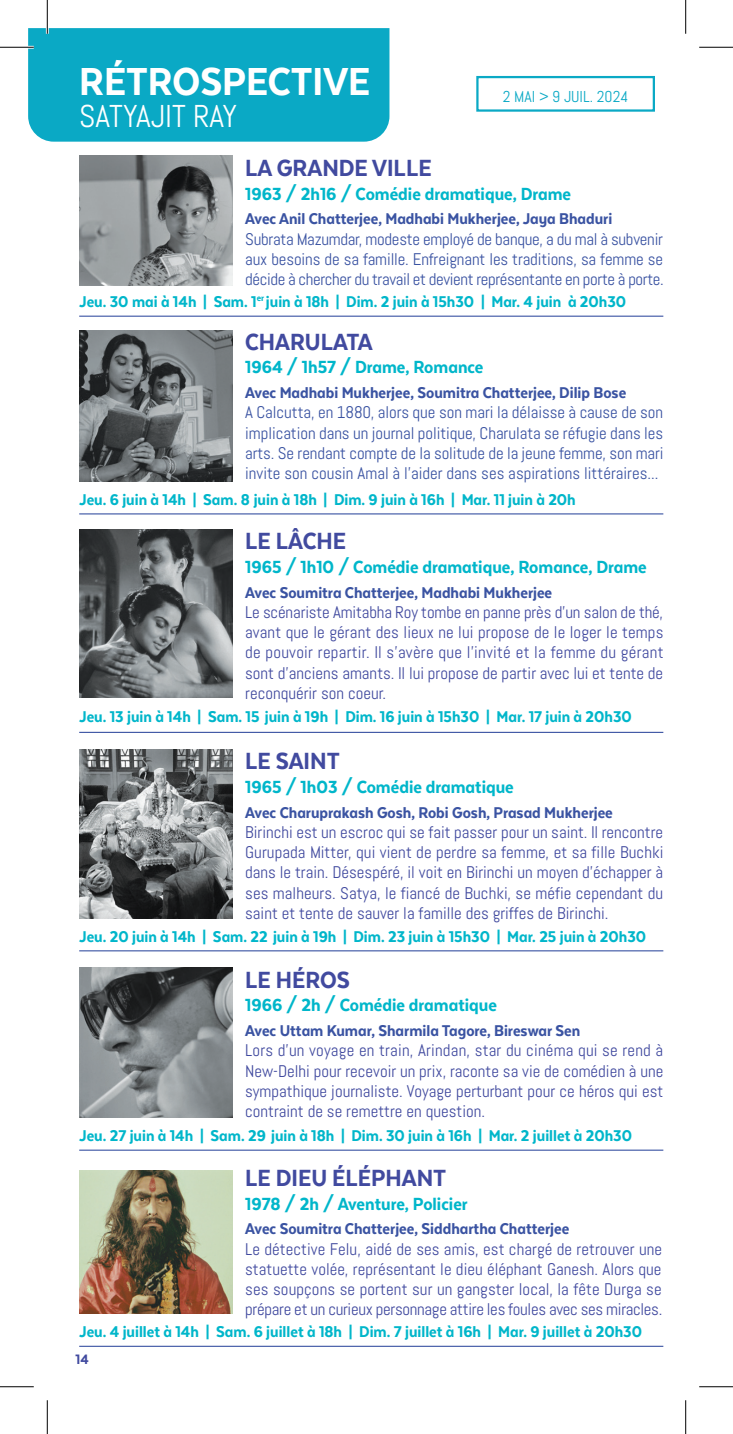
<style>
.page{position:relative;width:733px;height:1434px;background:#fff}
.page>*{position:absolute;margin:0;border:0;box-sizing:border-box;transform-origin:0 0}
.t1{font:800 45px "Texta Narrow Alt";color:#fff}
.t2{font:31.5px "Abel";color:#fff}
.Titre{font:800 27px "Texta Narrow Alt";color:#414a9f}
.Titre-2{font:800 20.25px "Texta Narrow Alt";color:#00b6ca}
.t3{font:800 18px "Texta Narrow Alt";color:#00b6ca}
.Date{font:800 18px "Texta Narrow Alt";color:#3a53a2}
.Date-2{font:16.88px/20.2px "Abel";color:#414a9f;text-align:justify}
.Date-3{font:16.88px/20.2px "Abel";letter-spacing:-.01em;color:#3a53a2;text-align:justify}
.t4{font:15.75px "Abel";color:#0aa9c5}
.t5{font:800 15.75px "Texta Narrow Alt";color:#414a9f}
</style>
<div class="page">
<div style="left:28px;top:28px;width:361px;height:114px;background:#0aa9c5"></div>
<div style="left:476px;top:76px;width:178px;height:36px;border:2px solid #0aa9c5"></div>
<img style="left:80px;top:156px;width:152px;height:129px">
<hr style="left:79px;top:316px;width:584px;height:1px;background:#3a53a3">
<img style="left:80px;top:330px;width:152px;height:151px">
<hr style="left:79px;top:513px;width:584px;height:1px;background:#3a53a3">
<img style="left:80px;top:529px;width:152px;height:169px">
<hr style="left:79px;top:732px;width:584px;height:1px;background:#3a53a3">
<img style="left:80px;top:749px;width:152px;height:170px">
<hr style="left:79px;top:950px;width:584px;height:1px;background:#3a53a3">
<img style="left:80px;top:967px;width:152px;height:150px">
<hr style="left:79px;top:1150px;width:584px;height:1px;background:#3a53a3">
<img style="left:80px;top:1170px;width:152px;height:143px">
<hr style="left:79px;top:1346px;width:584px;height:1px;background:#3a53a3">
<hr style="left:0;top:46px;width:34px;height:3px;background:#fff">
<hr style="left:46px;top:0;width:3px;height:34px;background:#fff">
<hr style="left:0;top:47px;width:34px;height:1px;background:#000">
<hr style="left:699px;top:47px;width:33px;height:1px;background:#000">
<hr style="left:0;top:1386px;width:34px;height:1px;background:#000">
<hr style="left:699px;top:1386px;width:33px;height:1px;background:#000">
<hr style="left:47px;top:0;width:1px;height:34px;background:#000">
<hr style="left:47px;top:1400px;width:1px;height:34px;background:#000">
<hr style="left:685px;top:0;width:1px;height:34px;background:#000">
<hr style="left:685px;top:1400px;width:1px;height:34px;background:#000">
<h1 class="t1" style="left:79px;top:59px;width:292px">RÉTROSPECTIVE</h1>
<h2 class="t2" style="left:79px;top:96px;width:159px">SATYAJIT RAY</h2>
<p class="t4" style="left:502px;top:86px;width:127px">2 MAI &gt; 9 JUIL. 2024</p>
<p class="Titre" style="left:245px;top:154px;width:188px">LA GRANDE VILLE</p>
<p class="Titre-2" style="left:245px;top:183px;width:327px">1963 / 2h16 / Comédie dramatique, Drame</p>
<p class="Date" style="left:245px;top:210px;width:368px">Avec Anil Chatterjee, Madhabi Mukherjee, Jaya Bhaduri</p>
<p class="Date-3" style="left:245px;top:229px;width:420px">Subrata Mazumdar, modeste employé de banque, a du mal à subvenir aux besoins de sa famille. Enfreignant les traditions, sa femme se décide à chercher du travail et devient représentante en porte à porte.</p>
<p class="t3" style="left:79px;top:292px;width:548px">Jeu. 30 mai à 14h | Sam. 1<sup>er</sup> juin à 18h | Dim. 2 juin à 15h30 | Mar. 4 juin à 20h30</p>
<p class="Titre" style="left:245px;top:328px;width:129px">CHARULATA</p>
<p class="Titre-2" style="left:245px;top:357px;width:240px">1964 / 1h57 / Drame, Romance</p>
<p class="Date" style="left:245px;top:383px;width:382px">Avec Madhabi Mukherjee, Soumitra Chatterjee, Dilip Bose</p>
<p class="Date-3" style="left:245px;top:403px;width:420px">A Calcutta, en 1880, alors que son mari la délaisse à cause de son implication dans un journal politique, Charulata se réfugie dans les arts. Se rendant compte de la solitude de la jeune femme, son mari invite son cousin Amal à l'aider dans ses aspirations littéraires...</p>
<p class="t3" style="left:79px;top:490px;width:498px">Jeu. 6 juin à 14h | Sam. 8 juin à 18h | Dim. 9 juin à 16h | Mar. 11 juin à 20h</p>
<p class="Titre" style="left:245px;top:527px;width:102px">LE LÂCHE</p>
<p class="Titre-2" style="left:245px;top:556px;width:403px">1965 / 1h10 / Comédie dramatique, Romance, Drame</p>
<p class="Date" style="left:245px;top:583px;width:308px">Avec Soumitra Chatterjee, Madhabi Mukherjee</p>
<p class="Date-2" style="left:245px;top:602px;width:420px">Le scénariste Amitabha Roy tombe en panne près d'un salon de thé, avant que le gérant des lieux ne lui propose de le loger le temps de pouvoir repartir. Il s'avère que l'invité et la femme du gérant sont d'anciens amants. Il lui propose de partir avec lui et tente de reconquérir son coeur.</p>
<p class="t3" style="left:79px;top:707px;width:554px">Jeu. 13 juin à 14h | Sam. 15 juin à 19h | Dim. 16 juin à 15h30 | Mar. 17 juin à 20h30</p>
<p class="Titre" style="left:245px;top:747px;width:96px">LE SAINT</p>
<p class="Titre-2" style="left:245px;top:776px;width:270px">1965 / 1h03 / Comédie dramatique</p>
<p class="Date" style="left:245px;top:803px;width:369px">Avec Charuprakash Gosh, Robi Gosh, Prasad Mukherjee</p>
<p class="Date-2" style="left:245px;top:822px;width:419px">Birinchi est un escroc qui se fait passer pour un saint. Il rencontre Gurupada Mitter, qui vient de perdre sa femme, et sa fille Buchki dans le train. Désespéré, il voit en Birinchi un moyen d'échapper à ses malheurs. Satya, le fiancé de Buchki, se méfie cependant du saint et tente de sauver la famille des griffes de Birinchi.</p>
<p class="t3" style="left:79px;top:927px;width:568px">Jeu. 20 juin à 14h | Sam. 22 juin à 19h | Dim. 23 juin à 15h30 | Mar. 25 juin à 20h30</p>
<p class="Titre" style="left:245px;top:966px;width:106px">LE HÉROS</p>
<p class="Titre-2" style="left:245px;top:995px;width:253px">1966 / 2h / Comédie dramatique</p>
<p class="Date" style="left:245px;top:1021px;width:336px">Avec Uttam Kumar, Sharmila Tagore, Bireswar Sen</p>
<p class="Date-2" style="left:245px;top:1040px;width:419px">Lors d'un voyage en train, Arindan, star du cinéma qui se rend à New-Delhi pour recevoir un prix, raconte sa vie de comédien à une sympathique journaliste. Voyage perturbant pour ce héros qui est contraint de se remettre en question.</p>
<p class="t3" style="left:79px;top:1126px;width:554px">Jeu. 27 juin à 14h | Sam. 29 juin à 18h | Dim. 30 juin à 16h | Mar. 2 juillet à 20h30</p>
<p class="Titre" style="left:245px;top:1164px;width:202px">LE DIEU ÉLÉPHANT</p>
<p class="Titre-2" style="left:245px;top:1193px;width:224px">1978 / 2h / Aventure, Policier</p>
<p class="Date" style="left:245px;top:1220px;width:325px">Avec Soumitra Chatterjee, Siddhartha Chatterjee</p>
<p class="Date-2" style="left:245px;top:1239px;width:418px">Le détective Felu, aidé de ses amis, est chargé de retrouver une statuette volée, représentant le dieu éléphant Ganesh. Alors que ses soupçons se portent sur un gangster local, la fête Durga se prépare et un curieux personnage attire les foules avec ses miracles.</p>
<p class="t3" style="left:79px;top:1322px;width:564px">Jeu. 4 juillet à 14h | Sam. 6 juillet à 18h | Dim. 7 juillet à 16h | Mar. 9 juillet à 20h30</p>
<p class="t5" style="left:75px;top:1351px;width:15px">14</p>
</div>
